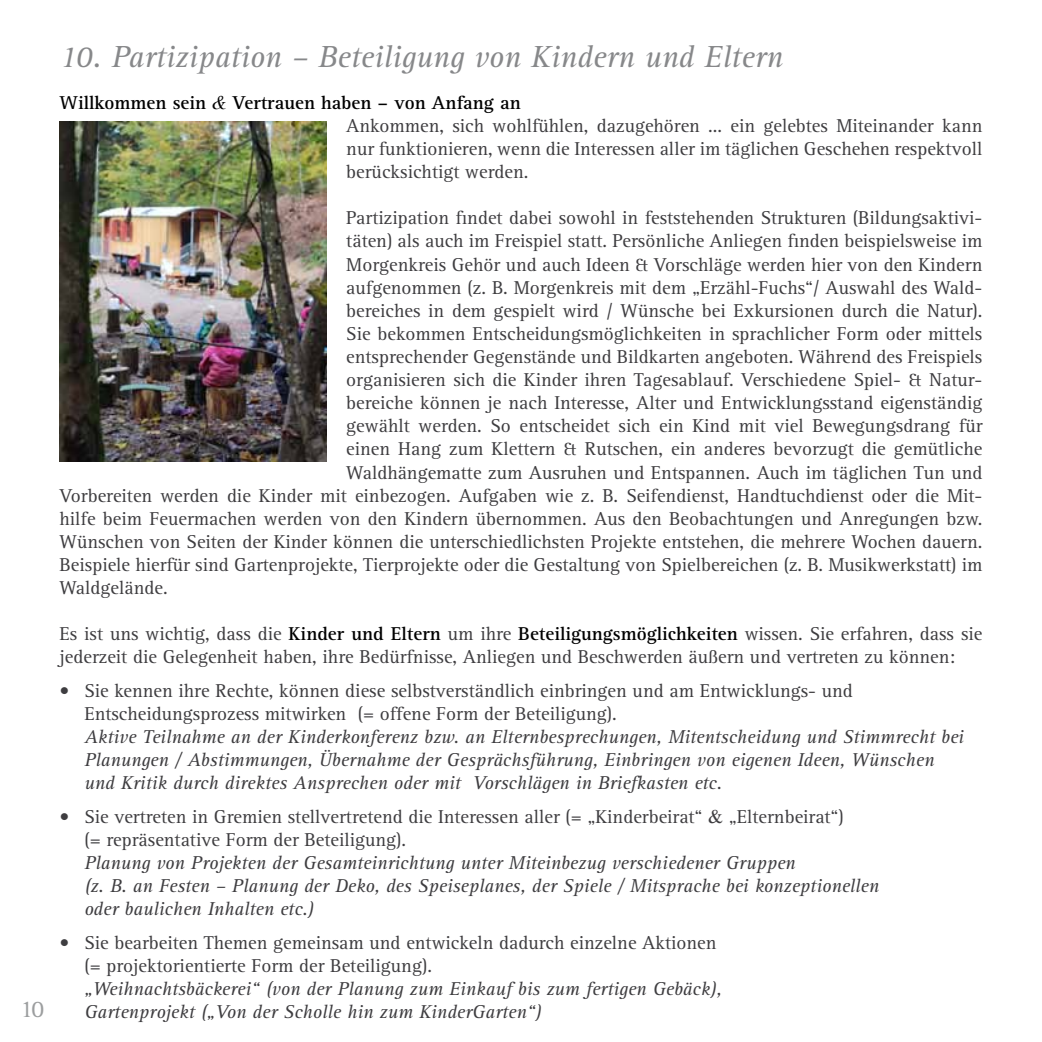
<style>
.page{position:relative;width:1042px;height:1042px;background:#fff}
.page>*{position:absolute;margin:0;border:0;box-sizing:border-box;transform-origin:0 0}
.t1{font:italic 31.5px "Rotis Serif";color:#87888a}
.t2{font:24.5px "Rotis Serif";color:#9c9e9f}
.t3{font:19.25px/23.1px "Rotis Serif";color:#3e3d40}
.t4{font:italic 19.25px/23.1px "Rotis Serif";color:#3e3d40}
.s1{font-weight:700;color:#000}
.s2{font-family:"Times New Roman";font-style:italic;color:#000}
.s3{font-family:"Times New Roman"}
</style>
<div class="page">
<img style="left:60px;top:122px;width:266px;height:339px">
<p class="t2" style="left:20px;top:995px;width:26px">10</p>
<h1 class="t1" style="left:60px;top:39px;width:725px">10. Partizipation – Beteiligung von Kindern und Eltern</h1>
<p class="t3" style="left:346px;top:91px;width:637px;text-indent:-287px"><span class="s1">Willkommen sein</span> <span class="s2">&amp;</span> <span class="s1">Vertrauen haben – von Anfang an<br></span>Ankommen, sich wohlfühlen, dazugehören ... ein gelebtes Miteinander kann nur funktionieren, wenn die Interessen aller im täglichen Geschehen respektvoll berücksichtigt werden.</p>
<p class="t3" style="left:346px;top:207px;width:637px">Partizipation findet dabei sowohl in feststehenden Strukturen (Bildungsaktivi-</p>
<p class="t3" style="left:346px;top:230px;width:637px">täten) als auch im Freispiel statt. Persönliche Anliegen finden beispielsweise im</p>
<p class="t3" style="left:346px;top:253px;width:637px">Morgenkreis Gehör und auch Ideen &amp; Vorschläge werden hier von den Kindern</p>
<p class="t3" style="left:346px;top:276px;width:637px">aufgenommen (z. B. Morgenkreis mit dem „Erzähl-Fuchs“/ Auswahl des Wald-</p>
<p class="t3" style="left:346px;top:299px;width:638px">bereiches in dem gespielt wird / Wünsche bei Exkursionen durch die Natur).</p>
<p class="t3" style="left:346px;top:322px;width:637px">Sie bekommen Entscheidungsmöglichkeiten in sprachlicher Form oder mittels</p>
<p class="t3" style="left:346px;top:346px;width:638px">entsprechender Gegenstände und Bildkarten angeboten. Während des Freispiels</p>
<p class="t3" style="left:346px;top:369px;width:638px">organisieren sich die Kinder ihren Tagesablauf. Verschiedene Spiel- &amp; Natur-</p>
<p class="t3" style="left:346px;top:392px;width:638px">bereiche können je nach Interesse, Alter und Entwicklungsstand eigenständig</p>
<p class="t3" style="left:346px;top:415px;width:638px">gewählt werden. So entscheidet sich ein Kind mit viel Bewegungsdrang für</p>
<p class="t3" style="left:346px;top:438px;width:637px">einen Hang zum Klettern &amp; Rutschen, ein anderes bevorzugt die gemütliche</p>
<p class="t3" style="left:346px;top:461px;width:637px">Waldhängematte zum Ausruhen und Entspannen. Auch im täglichen Tun und</p>
<p class="t3" style="left:60px;top:484px;width:924px">Vorbereiten werden die Kinder mit einbezogen. Aufgaben wie z. B. Seifendienst, Handtuchdienst oder die Mit-</p>
<p class="t3" style="left:60px;top:507px;width:924px">hilfe beim Feuermachen werden von den Kindern übernommen. Aus den Beobachtungen und Anregungen bzw.</p>
<p class="t3" style="left:60px;top:530px;width:924px">Wünschen von Seiten der Kinder können die unterschiedlichsten Projekte entstehen, die mehrere Wochen dauern.</p>
<p class="t3" style="left:60px;top:553px;width:924px">Beispiele hierfür sind Gartenprojekte, Tierprojekte oder die Gestaltung von Spielbereichen (z. B. Musikwerkstatt) im</p>
<p class="t3" style="left:60px;top:577px;width:110px">Waldgelände.</p>
<p class="t3" style="left:60px;top:623px;width:924px">Es ist uns wichtig, dass die <span class="s1">Kinder und Eltern</span> um ihre <span class="s1">Beteiligungsmöglichkeiten</span> wissen. Sie erfahren, dass sie jederzeit die Gelegenheit haben, ihre Bedürfnisse, Anliegen und Beschwerden äußern und vertreten zu können:</p>
<p class="t3" style="left:84px;top:679px;width:770px;text-indent:-25px">• Sie kennen ihre Rechte, können diese selbstverständlich einbringen und am Entwicklungs- und<br>Entscheidungsprozess mitwirken (= offene Form der Beteiligung).</p>
<p class="t4" style="left:84px;top:726px;width:881px">Aktive Teilnahme an der Kinderkonferenz bzw. an Elternbesprechungen, Mitentscheidung und Stimmrecht bei<br>Planungen / Abstimmungen, Übernahme der Gesprächsführung, Einbringen von eigenen Ideen, Wünschen und Kritik durch direktes Ansprechen oder mit Vorschlägen in Briefkasten etc.</p>
<p class="t3" style="left:84px;top:805px;width:761px;text-indent:-25px">• Sie vertreten in Gremien stellvertretend die Interessen aller (= „Kinderbeirat“ <span class="s3">&amp;</span> „Elternbeirat“) (= repräsentative Form der Beteiligung).</p>
<p class="t4" style="left:84px;top:852px;width:796px">Planung von Projekten der Gesamteinrichtung unter Miteinbezug verschiedener Gruppen<br>(z. B. an Festen – Planung der Deko, des Speiseplanes, der Spiele / Mitsprache bei konzeptionellen oder baulichen Inhalten etc.)</p>
<p class="t3" style="left:84px;top:931px;width:634px;text-indent:-25px">• Sie bearbeiten Themen gemeinsam und entwickeln dadurch einzelne Aktionen (= projektorientierte Form der Beteiligung).</p>
<p class="t4" style="left:84px;top:978px;width:639px">„Weihnachtsbäckerei“ (von der Planung zum Einkauf bis zum fertigen Gebäck),<br>Gartenprojekt („Von der Scholle hin zum KinderGarten“)</p>
</div>
